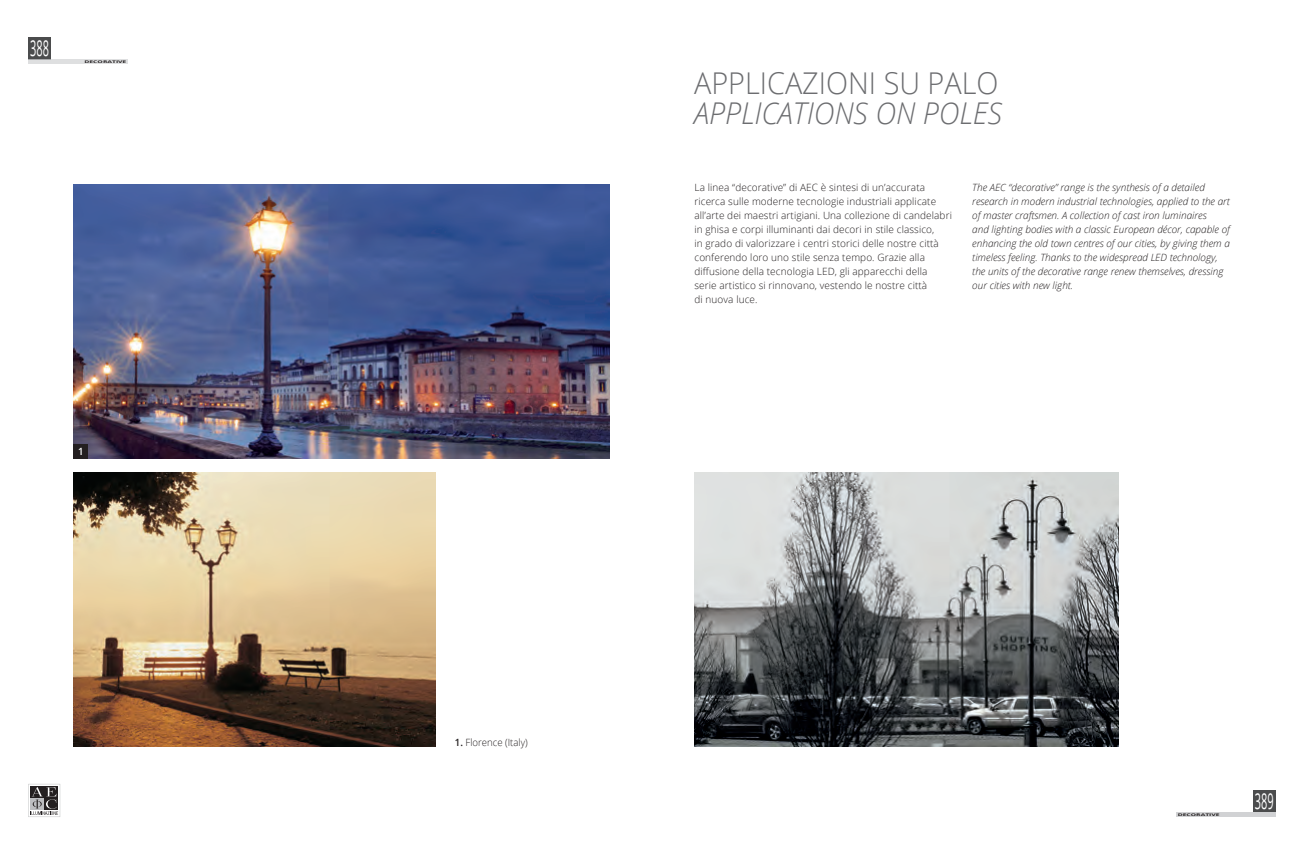
<style>
.page{position:relative;width:1304px;height:851px;background:#fff}
.page>*{position:absolute;margin:0;border:0;box-sizing:border-box;transform-origin:0 0}
.t1{font:italic 300 30px "Open Sans";color:#6c6d70;scale:.96 1}
.t2{font:300 30px "Open Sans";color:#6c6d70;scale:.96 1}
.t3{font:22px "Open Sans";letter-spacing:.01em;color:#fff;scale:.5 1}
.t4{font:300 10px/14px "Open Sans";letter-spacing:.01em;color:#231f20}
.t5{font:italic 300 10px/14px "Open Sans";color:#231f20}
.t6{font:300 10px "Open Sans";letter-spacing:.01em;color:#231f20;scale:.96 1}
.t7{font:600 10px "Open Sans";color:#fff;scale:.96 1}
.TESTO_PRINCIPALE{font:700 3.6px "Open Sans";color:#231f20;scale:1.88 1}
.s1{font-weight:600}
</style>
<div class="page">
<div style="left:1253px;top:789px;width:23px;height:23px;background:#4b4c4d"></div>
<div style="left:28px;top:37px;width:23px;height:23px;background:#4b4c4d"></div>
<hr style="left:1176px;top:812px;width:100px;height:4px;background:#d1d2d4">
<hr style="left:28px;top:60px;width:100px;height:4px;background:#dedfe0">
<svg style="left:28px;top:784px;width:32px;height:32px"></svg>
<img style="left:74px;top:184px;width:535px;height:274px">
<img style="left:74px;top:472px;width:361px;height:274px">
<img style="left:694px;top:472px;width:425px;height:274px">
<div style="left:74px;top:444px;width:14px;height:14px;background:#231f20"></div>
<h2 class="t3" style="left:30px;top:33px;width:40px">388</h2>
<p class="TESTO_PRINCIPALE" style="left:85px;top:59px;width:24px">DECORATIVE</p>
<p class="t7" style="left:78px;top:444px;width:7px">1</p>
<p class="t2" style="left:694px;top:62px;width:319px">APPLICAZIONI SU PALO</p>
<p class="t1" style="left:694px;top:92px;width:322px">APPLICATIONS ON POLES</p>
<p class="t4" style="left:694px;top:180px;width:259px">La linea “decorative” di AEC è sintesi di un’accurata ricerca sulle moderne tecnologie industriali applicate all’arte dei maestri artigiani. Una collezione di candelabri in ghisa e corpi illuminanti dai decori in stile classico,<br>in grado di valorizzare i centri storici delle nostre città conferendo loro uno stile senza tempo. Grazie alla diffusione della tecnologia LED, gli apparecchi della</p>
<p class="t4" style="left:694px;top:278px;width:234px">serie artistico si rinnovano, vestendo le nostre città</p>
<p class="t4" style="left:694px;top:292px;width:65px">di nuova luce.</p>
<p class="t5" style="left:972px;top:180px;width:259px">The AEC “decorative” range is the synthesis of a detailed research in modern industrial technologies, applied to the art of master craftsmen. A collection of cast iron luminaires</p>
<p class="t5" style="left:972px;top:222px;width:259px;text-align:justify">and lighting bodies with a classic European décor, capable of enhancing the old town centres of our cities, by giving them a timeless feeling. Thanks to the widespread LED technology,</p>
<p class="t5" style="left:972px;top:264px;width:253px">the units of the decorative range renew themselves, dressing our cities with new light.</p>
<p class="t6" style="left:455px;top:735px;width:77px"><span class="s1">1.</span> Florence (Italy)</p>
<p class="TESTO_PRINCIPALE" style="left:1178px;top:812px;width:24px">DECORATIVE</p>
<h2 class="t3" style="left:1255px;top:785px;width:40px">389</h2>
</div>
